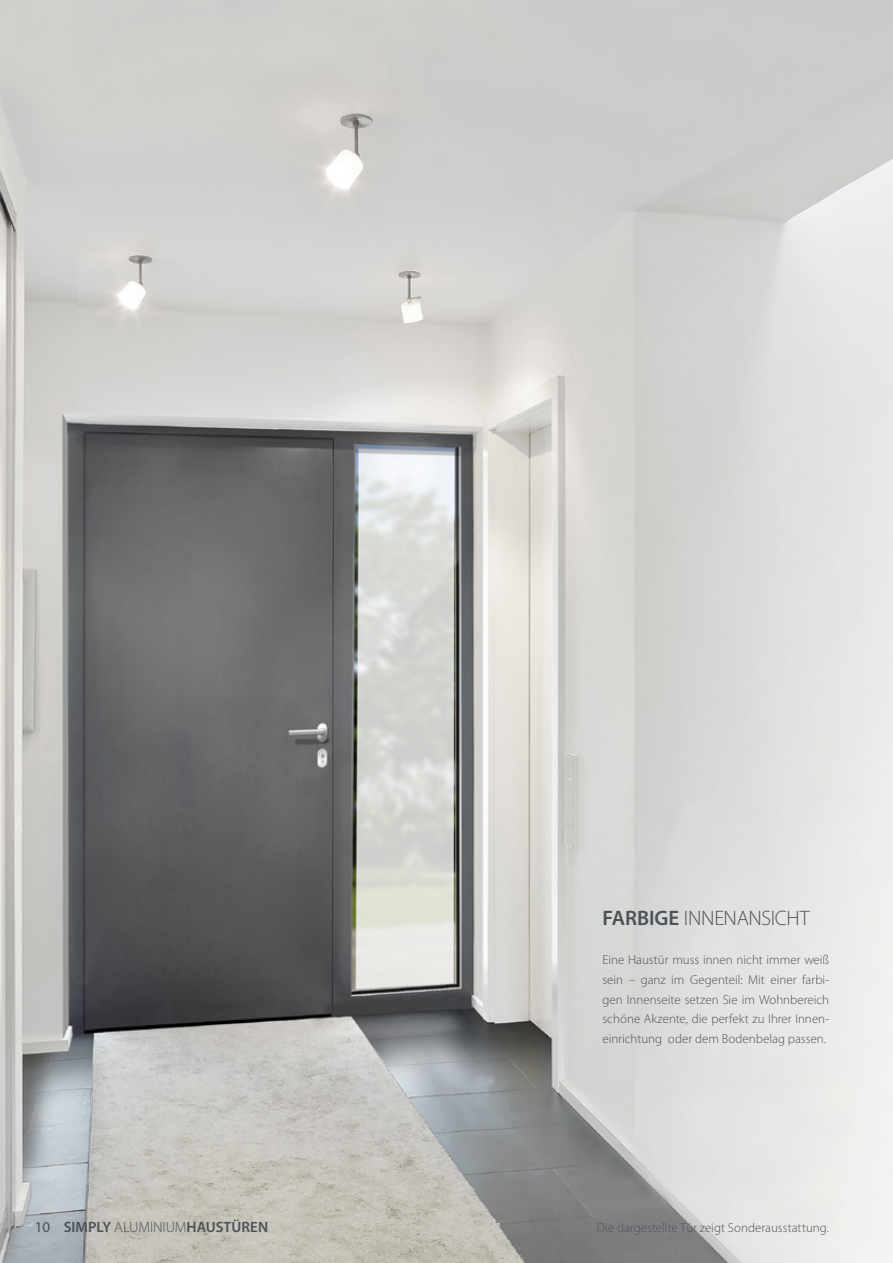
<style>
.page{position:relative;width:893px;height:1263px;background:#fff}
.page>*{position:absolute;margin:0;border:0;box-sizing:border-box;transform-origin:0 0}
.t1{font:300 21px "Myriad Pro";letter-spacing:-.015em;color:#4c5256}
.t2{font:600 15px "Myriad Pro";letter-spacing:.005em;color:#4c5256}
.t3{font:15px "Myriad Pro";color:#4c5256}
.t4{font:300 12.9px/19.5px "Myriad Pro";letter-spacing:.005em;color:#4c5256;text-align:justify}
.s1{font-weight:600}
.s2{font-weight:300}
</style>
<div class="page">
<img style="left:0;top:0;width:893px;height:1263px">
<h1 class="t1" style="left:602px;top:905px;width:209px"><span class="s1">FARBIGE</span> INNENANSICHT</h1>
<p class="t4" style="left:602px;top:950px;width:228px">Eine Haustür muss innen nicht immer weiß sein – ganz im Gegenteil: Mit einer farbi&shy;gen Innenseite setzen Sie im Wohnbereich schöne Akzente, die perfekt zu Ihrer Innen&shy;einrichtung oder dem Bodenbelag passen.</p>
<p class="t3" style="left:35px;top:1218px;width:17px">10</p>
<p class="t2" style="left:64px;top:1217px;width:206px">SIMPLY <span class="s2">ALUMINIUM</span>HAUSTÜREN</p>
<p class="t4" style="left:597px;top:1218px;width:234px">Die dargestellte Tür zeigt Sonderausstattung.</p>
</div>
